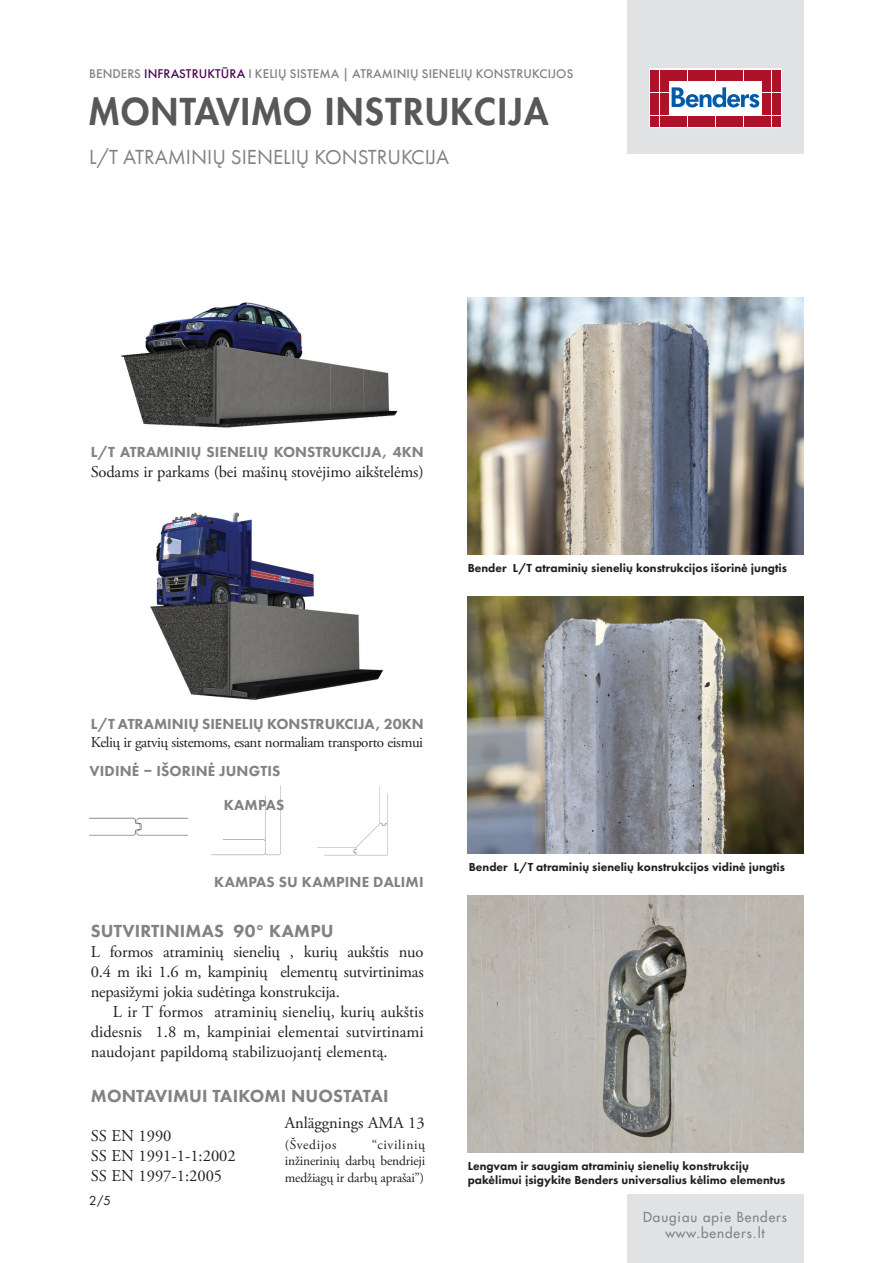
<style>
.page{position:relative;width:893px;height:1263px;background:#fff}
.page>*{position:absolute;margin:0;border:0;box-sizing:border-box;transform-origin:0 0}
.t1{font:800 36px "Futura Std";letter-spacing:.045em;color:#57585a}
.t2{font:21px "Futura PT Book";color:#808285}
.Faktatext{font:18px "Futura PT Heavy";letter-spacing:.01em;color:#808285}
.t3{font:16.5px/20px "Adobe Garamond Pro";letter-spacing:-.005em;color:#231f20;text-align:justify}
.t4{font:15px/18px "Adobe Garamond Pro";letter-spacing:-.03em;color:#231f20}
.Faktatext-2{font:15px "Futura PT Heavy";letter-spacing:.01em;color:#808285}
.t5{font:13.5px/16.2px "Adobe Garamond Pro";letter-spacing:-.015em;color:#231f20;text-align:justify}
.t6{font:500 13.5px/16.2px "Futura Std";letter-spacing:.07em;color:#808285;text-align:center}
.t7{font:13.5px "Adobe Garamond Pro";letter-spacing:.05em;color:#231f20}
.t8{font:13.05px "Futura PT Medium";letter-spacing:.01em;color:#808285}
.Faktatext-3{font:12px/14.2px "Futura PT Heavy";color:#231f20}
.t9{font:12px "Futura Std";color:#231f20}
.s1{color:#500755}
.s2{font-family:"Futura PT Heavy";color:#808285}
</style>
<div class="page">
<div style="left:627px;top:1195px;width:177px;height:68px;background:#e1e2e4"></div>
<img style="left:468px;top:596px;width:336px;height:258px">
<img style="left:468px;top:895px;width:336px;height:257px">
<img style="left:211px;top:785px;width:70px;height:71px">
<img style="left:150px;top:512px;width:233px;height:188px">
<img style="left:317px;top:786px;width:71px;height:70px">
<img style="left:468px;top:298px;width:336px;height:257px">
<img style="left:121px;top:302px;width:277px;height:126px">
<img style="left:89px;top:817px;width:98px;height:19px">
<div style="left:627px;top:0;width:177px;height:153px;background:#e1e2e4"></div>
<svg style="left:649px;top:69px;width:132px;height:59px;background:#eac5cb"></svg>
<div style="left:651px;top:70px;width:8px;height:10px;background:#ae1229"></div>
<div style="left:660px;top:70px;width:8px;height:10px;background:#ae1229"></div>
<div style="left:651px;top:81px;width:8px;height:11px;background:#ae1229"></div>
<div style="left:660px;top:81px;width:8px;height:11px;background:#ae1229"></div>
<div style="left:651px;top:93px;width:8px;height:10px;background:#ae1229"></div>
<div style="left:660px;top:93px;width:8px;height:10px;background:#ae1229"></div>
<div style="left:651px;top:104px;width:8px;height:11px;background:#ae1229"></div>
<div style="left:660px;top:104px;width:8px;height:11px;background:#ae1229"></div>
<div style="left:651px;top:116px;width:8px;height:10px;background:#ae1229"></div>
<div style="left:660px;top:116px;width:8px;height:10px;background:#ae1229"></div>
<div style="left:669px;top:70px;width:8px;height:10px;background:#ae1229"></div>
<div style="left:679px;top:70px;width:8px;height:10px;background:#ae1229"></div>
<div style="left:688px;top:70px;width:8px;height:10px;background:#ae1229"></div>
<div style="left:697px;top:70px;width:9px;height:10px;background:#ae1229"></div>
<div style="left:707px;top:70px;width:8px;height:10px;background:#ae1229"></div>
<div style="left:716px;top:70px;width:8px;height:10px;background:#ae1229"></div>
<div style="left:725px;top:70px;width:9px;height:10px;background:#ae1229"></div>
<div style="left:735px;top:70px;width:8px;height:10px;background:#ae1229"></div>
<div style="left:744px;top:70px;width:8px;height:10px;background:#ae1229"></div>
<div style="left:753px;top:70px;width:9px;height:10px;background:#ae1229"></div>
<div style="left:669px;top:116px;width:8px;height:10px;background:#ae1229"></div>
<div style="left:679px;top:116px;width:8px;height:10px;background:#ae1229"></div>
<div style="left:688px;top:116px;width:8px;height:10px;background:#ae1229"></div>
<div style="left:697px;top:116px;width:9px;height:10px;background:#ae1229"></div>
<div style="left:707px;top:116px;width:8px;height:10px;background:#ae1229"></div>
<div style="left:716px;top:116px;width:8px;height:10px;background:#ae1229"></div>
<div style="left:725px;top:116px;width:9px;height:10px;background:#ae1229"></div>
<div style="left:735px;top:116px;width:8px;height:10px;background:#ae1229"></div>
<div style="left:744px;top:116px;width:8px;height:10px;background:#ae1229"></div>
<div style="left:753px;top:116px;width:9px;height:10px;background:#ae1229"></div>
<div style="left:763px;top:70px;width:8px;height:10px;background:#ae1229"></div>
<div style="left:772px;top:70px;width:8px;height:10px;background:#ae1229"></div>
<div style="left:763px;top:81px;width:8px;height:11px;background:#ae1229"></div>
<div style="left:772px;top:81px;width:8px;height:11px;background:#ae1229"></div>
<div style="left:763px;top:93px;width:8px;height:10px;background:#ae1229"></div>
<div style="left:772px;top:93px;width:8px;height:10px;background:#ae1229"></div>
<div style="left:763px;top:104px;width:8px;height:11px;background:#ae1229"></div>
<div style="left:772px;top:104px;width:8px;height:11px;background:#ae1229"></div>
<div style="left:763px;top:116px;width:8px;height:10px;background:#ae1229"></div>
<div style="left:772px;top:116px;width:8px;height:10px;background:#ae1229"></div>
<svg style="left:672px;top:87px;width:87px;height:21px;background:#90b6d9"></svg>
<p class="t8" style="left:89px;top:65px;width:486px">BENDERS <span class="s1">INFRASTRUKTŪRA</span> I KELIŲ SISTEMA | ATRAMINIŲ SIENELIŲ KONSTRUKCIJOS</p>
<p class="t1" style="left:89px;top:89px;width:461px">MONTAVIMO INSTRUKCIJA</p>
<p class="t2" style="left:89px;top:145px;width:362px">L/T ATRAMINIŲ SIENELIŲ KONSTRUKCIJA</p>
<p class="Faktatext-2" style="left:91px;top:442px;width:334px">L/T ATRAMINIŲ SIENELIŲ KONSTRUKCIJA, 4KN</p>
<p class="t3" style="left:91px;top:462px;width:334px">Sodams ir parkams (bei mašinų stovėjimo aikštelėms)</p>
<p class="Faktatext-3" style="left:468px;top:561px;width:321px">Bender L/T atraminių sienelių konstrukcijos išorinė jungtis</p>
<p class="t4" style="left:91px;top:716px;width:334px"><span class="s2">L/T ATRAMINIŲ SIENELIŲ KONSTRUKCIJA, 20KN<br></span>Kelių ir gatvių sistemoms, esant normaliam transporto eismui</p>
<p class="Faktatext-2" style="left:90px;top:762px;width:192px">VIDINĖ – IŠORINĖ JUNGTIS</p>
<p class="Faktatext-2" style="left:224px;top:796px;width:62px">KAMPAS</p>
<p class="Faktatext-2" style="left:214px;top:872px;width:211px">KAMPAS SU KAMPINE DALIMI</p>
<p class="Faktatext" style="left:91px;top:920px;width:244px">SUTVIRTINIMAS 90° KAMPU</p>
<p class="t3" style="left:91px;top:943px;width:334px">L formos atraminių sienelių , kurių aukštis nuo 0.4 m iki 1.6 m, kampinių elementų sutvirtinimas nepasižymi jokia sudėtinga konstrukcija.</p>
<p class="t3" style="left:91px;top:1002px;width:334px;text-indent:22px">L ir T formos atraminių sienelių, kurių aukštis didesnis 1.8 m, kampiniai elementai sutvirtinami naudojant papildomą stabilizuojantį elementą.</p>
<p class="Faktatext" style="left:91px;top:1084px;width:299px">MONTAVIMUI TAIKOMI NUOSTATAI</p>
<p class="t3" style="left:91px;top:1127px;width:82px">SS EN 1990</p>
<p class="t3" style="left:91px;top:1147px;width:146px">SS EN 1991-1-1:2002</p>
<p class="t3" style="left:91px;top:1166px;width:133px">SS EN 1997-1:2005</p>
<p class="t3" style="left:285px;top:1113px;width:141px">Anläggnings AMA 13</p>
<p class="t7" style="left:285px;top:1136px;width:53px">(Švedijos</p>
<p class="t5" style="left:285px;top:1137px;width:142px;text-indent:87px">“civilinių inžinerinių darbų bendrieji medžiagų ir darbų aprašai”)</p>
<p class="t9" style="left:89px;top:1193px;width:23px">2/5</p>
<p class="Faktatext-3" style="left:469px;top:859px;width:318px">Bender L/T atraminių sienelių konstrukcijos vidinė jungtis</p>
<p class="Faktatext-3" style="left:468px;top:1158px;width:319px">Lengvam ir saugiam atraminių sienelių konstrukcijų pakėlimui įsigykite Benders universalius kėlimo elementus</p>
<p class="t6" style="left:643px;top:1209px;width:146px">Daugiau apie Benders www.benders.lt</p>
</div>
